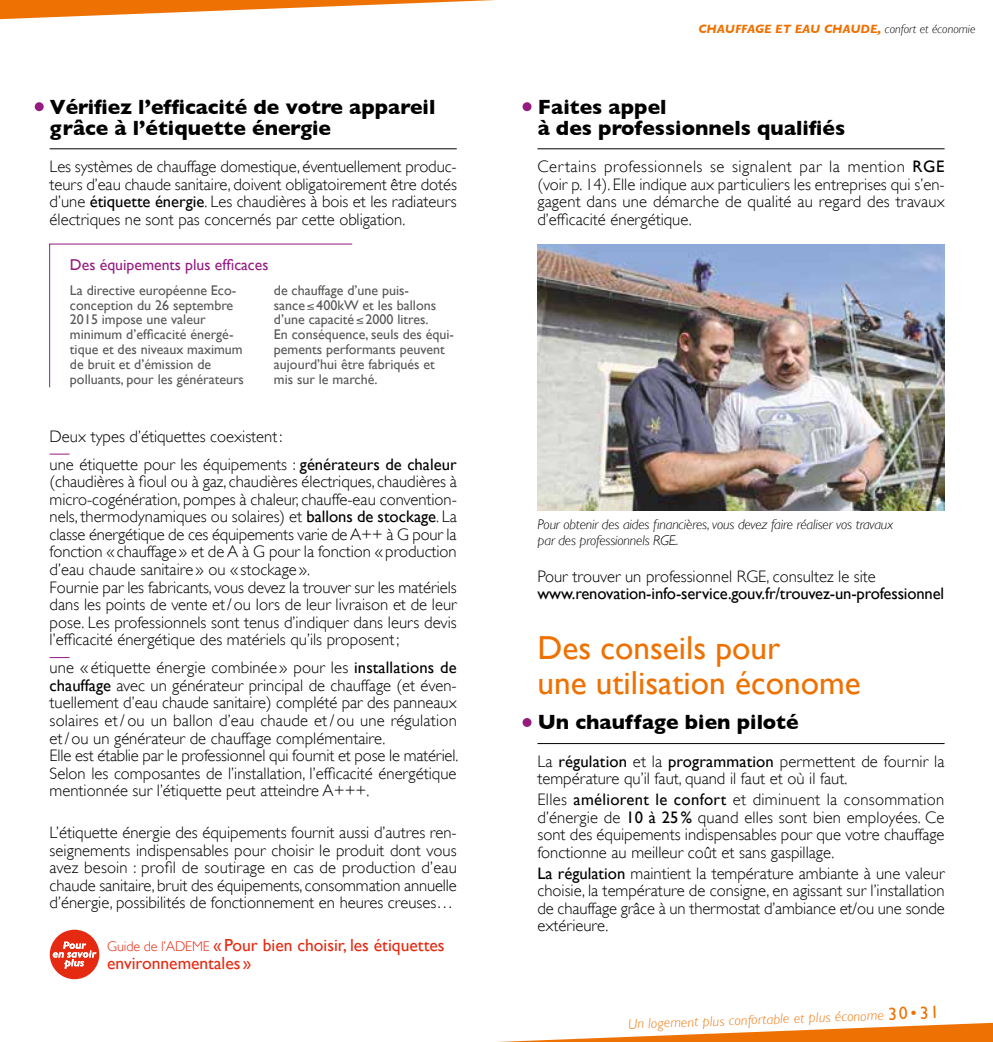
<style>
.page{position:relative;width:993px;height:1042px;background:#fff}
.page>*{position:absolute;margin:0;border:0;box-sizing:border-box;transform-origin:0 0}
.t1{font:33.25px/35px "Gill Sans";color:#ee7203}
.t2{font:700 21px/21px "Gill Sans";color:#000}
.t3{font:17.5px/17.5px "Gill Sans";color:#e52a12}
.t4{font:300 16.62px/17.5px "Gill Sans";color:#000;text-align:justify}
.t5{font:16.62px "Gill Sans";letter-spacing:-.01em;color:#000}
.t6{font:15.75px "Gill Sans";color:#951b81}
.t7{font:14px/14.9px "Gill Sans";color:#575756}
.t8{font:italic 300 14px/15.8px "Gill Sans";letter-spacing:-.01em;color:#000}
.t9{font:italic 300 14px "Gill Sans";color:#ee7203}
.t10{font:italic 700 12.25px "Gill Sans";color:#ee7203}
.s1{font-weight:400}
.s2{font-weight:300;font-size:14px}
.s3{font-weight:300;color:#000}
.s4{font-weight:400;font-style:normal;font-size:17.5px}
.s5{font-style:normal;font-size:17.5px}
</style>
<div class="page">
<svg style="left:0;top:0;width:495px;height:20px"></svg>
<svg style="left:497px;top:1022px;width:495px;height:20px"></svg>
<hr style="left:50px;top:148px;width:406px;height:1px;background:#000">
<svg style="left:50px;top:454px;width:19px;height:1px"></svg>
<svg style="left:50px;top:657px;width:19px;height:1px"></svg>
<div style="left:35px;top:102px;width:9px;height:9px;background:#951b81;border-radius:50%"></div>
<svg style="left:49px;top:243px;width:303px;height:145px"></svg>
<svg style="left:50px;top:929px;width:49px;height:50px"></svg>
<hr style="left:537px;top:148px;width:407px;height:1px;background:#000">
<hr style="left:537px;top:743px;width:407px;height:1px;background:#000">
<div style="left:522px;top:102px;width:9px;height:9px;background:#951b81;border-radius:50%"></div>
<img style="left:537px;top:244px;width:407px;height:266px">
<div style="left:522px;top:718px;width:9px;height:9px;background:#951b81;border-radius:50%"></div>
<p class="t2" style="left:50px;top:96px;width:387px">Vérifiez l’efficacité de votre appareil grâce à l’étiquette énergie</p>
<p class="t4" style="left:50px;top:158px;width:408px">Les systèmes de chauffage domestique, éventuellement produc&shy;teurs d’eau chaude sanitaire, doivent obligatoirement être dotés d’une <span class="s1">étiquette énergie</span>. Les chaudières à bois et les radiateurs électriques ne sont pas concernés par cette obligation.</p>
<p class="t6" style="left:70px;top:255px;width:200px">Des équipements plus efficaces</p>
<p class="t7" style="left:70px;top:282px;width:175px">La directive européenne Eco&shy;conception du 26 septembre<br>2015 impose une valeur minimum d’efficacité énergé&shy;tique et des niveaux maximum de bruit et d’émission de polluants, pour les générateurs</p>
<p class="t7" style="left:274px;top:282px;width:182px">de chauffage d’une puis&shy;sance≤400kW et les ballons d’une capacité≤2000 litres.<br>En conséquence, seuls des équi&shy;pements performants peuvent aujourd’hui être fabriqués et mis sur le marché.</p>
<p class="t4" style="left:50px;top:422px;width:408px;line-height:28.3px">Deux types d’étiquettes coexistent:<br>une étiquette pour les équipements : <span class="s1">générateurs de chaleur</span></p>
<p class="t4" style="left:50px;top:473px;width:408px;text-align:left">(chaudières à fioul ou à gaz, chaudières électriques, chaudières à micro-cogénération, pompes à chaleur, chauffe-eau convention&shy;nels, thermodynamiques ou solaires) et <span class="s1">ballons de stockage</span>. La classe énergétique de ces équipements varie de A++ à G pour la fonction «chauffage» et de A à G pour la fonction «production d’eau chaude sanitaire» ou « stockage».<br>Fournie par les fabricants, vous devez la trouver sur les matériels dans les points de vente et/ou lors de leur livraison et de leur pose. Les professionnels sont tenus d’indiquer dans leurs devis l’efficacité énergétique des matériels qu’ils proposent;</p>
<p class="t4" style="left:50px;top:659px;width:410px;text-align:left">une « étiquette énergie combinée » pour les <span class="s1">installations de chauffage</span> avec un générateur principal de chauffage (et éven&shy;tuellement d’eau chaude sanitaire) complété par des panneaux solaires et/ ou un ballon d’eau chaude et/ ou une régulation et/ou un générateur de chauffage complémentaire.<br>Elle est établie par le professionnel qui fournit et pose le matériel.<br>Selon les composantes de l’installation, l’efficacité énergétique mentionnée sur l’étiquette peut atteindre A+++.</p>
<p class="t4" style="left:50px;top:823px;width:408px">L’étiquette énergie des équipements fournit aussi d’autres ren&shy;seignements indispensables pour choisir le produit dont vous avez besoin : profil de soutirage en cas de production d’eau chaude sanitaire, bruit des équipements, consommation annuelle d’énergie, possibilités de fonctionnement en heures creuses…</p>
<p class="t3" style="left:107px;top:936px;width:339px"><span class="s2">Guide de l’ADEME</span> «Pour bien choisir, les étiquettes environnementales »</p>
<p class="t10" style="left:698px;top:22px;width:278px">CHAUFFAGE ET EAU CHAUDE, <span class="s3">confort et économie</span></p>
<p class="t2" style="left:537px;top:96px;width:309px">Faites appel<br>à des professionnels qualifiés</p>
<p class="t4" style="left:537px;top:158px;width:408px">Certains professionnels se signalent par la mention <span class="s1">RGE </span>(voir p. 14). Elle indique aux particuliers les entreprises qui s’en&shy;gagent dans une démarche de qualité au regard des travaux d’efficacité énergétique.</p>
<p class="t8" style="left:537px;top:517px;width:357px">Pour obtenir des aides financières, vous devez faire réaliser vos travaux par des professionnels RGE.</p>
<p class="t4" style="left:537px;top:567px;width:340px">Pour trouver un professionnel RGE, consultez le site</p>
<p class="t5" style="left:537px;top:584px;width:408px">www.renovation-info-service.gouv.fr/trouvez-un-professionnel</p>
<h1 class="t1" style="left:537px;top:629px;width:324px">Des conseils pour<br>une utilisation économe</h1>
<p class="t2" style="left:537px;top:712px;width:262px">Un chauffage bien piloté</p>
<p class="t4" style="left:537px;top:752px;width:408px">La <span class="s1">régulation</span> et la <span class="s1">programmation</span> permettent de fournir la température qu’il faut, quand il faut et où il faut.</p>
<p class="t4" style="left:537px;top:791px;width:408px">Elles <span class="s1">améliorent le confort</span> et diminuent la consommation d’énergie de <span class="s1">10 à 25%</span> quand elles sont bien employées. Ce sont des équipements indispensables pour que votre chauffage fonctionne au meilleur coût et sans gaspillage.</p>
<p class="t4" style="left:537px;top:864px;width:408px"><span class="s1">La régulation</span> maintient la température ambiante à une valeur choisie, la température de consigne, en agissant sur l’installation de chauffage grâce à un thermostat d’ambiance et/ou une sonde extérieure.</p>
<p class="t9" style="left:628px;top:1016px;width:312px;rotate:-2deg">Un logement plus confortable et plus économe <span class="s4">30</span><span class="s5">•</span><span class="s4">31</span></p>
</div>
